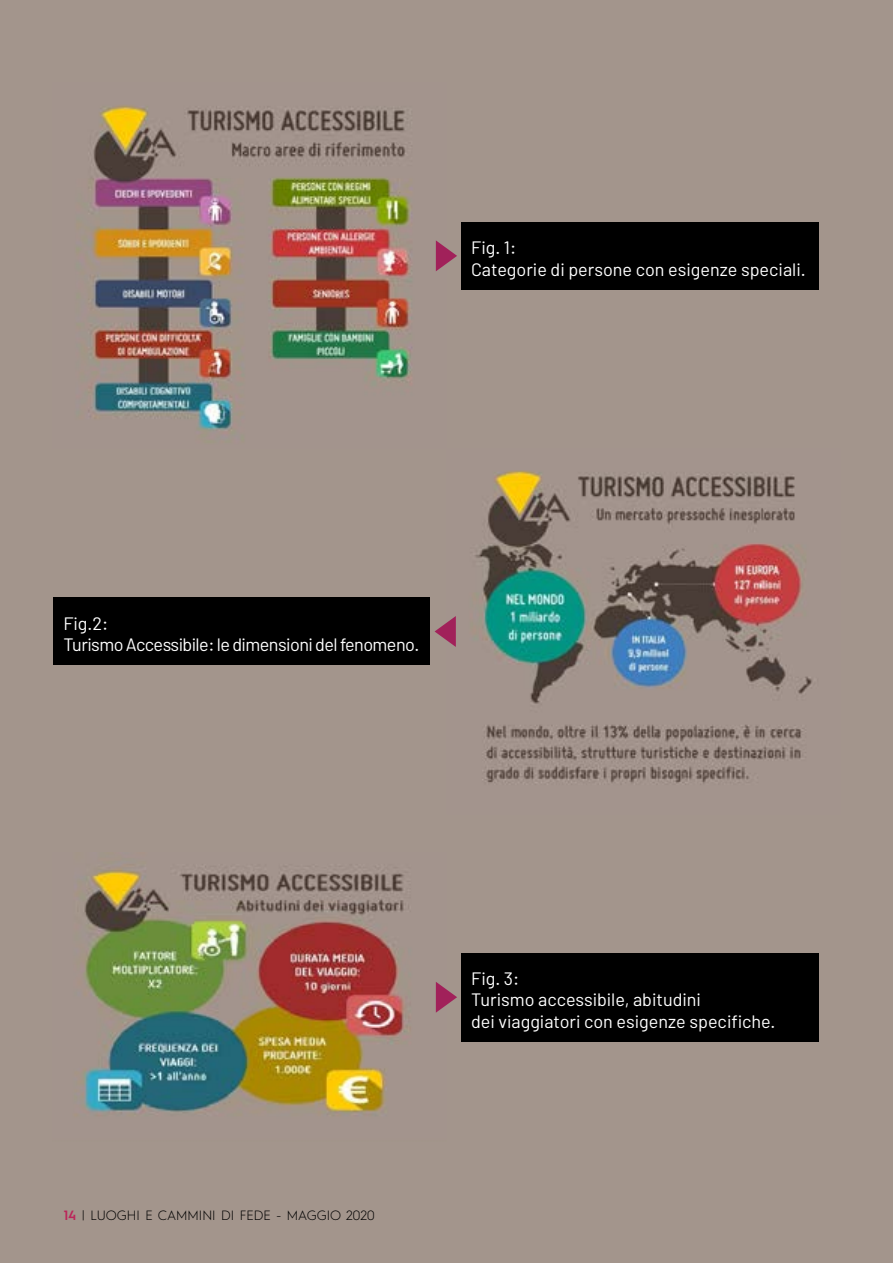
<style>
.page{position:relative;width:893px;height:1263px;background:#a3958c}
.page>*{position:absolute;margin:0;border:0;box-sizing:border-box;transform-origin:0 0}
.t1{font:18px/21.6px "Barlow";color:#fff}
.t2{font:18px/21.6px "Barlow";letter-spacing:-.03em;color:#fff}
.t3{font:300 13.5px "Hurme Geometric Sans 1";color:#000}
.s1{font-weight:600;color:#bb2459}
</style>
<div class="page">
<img style="left:77px;top:105px;width:359px;height:326px">
<img style="left:475px;top:470px;width:337px;height:315px">
<img style="left:83px;top:866px;width:353px;height:247px">
<div style="left:461px;top:222px;width:358px;height:67px;background:#000"></div>
<svg style="left:436px;top:240px;width:21px;height:31px"></svg>
<div style="left:53px;top:598px;width:376px;height:67px;background:#000"></div>
<svg style="left:435px;top:616px;width:21px;height:31px"></svg>
<div style="left:461px;top:953px;width:358px;height:89px;background:#000"></div>
<svg style="left:436px;top:982px;width:21px;height:31px"></svg>
<p class="t1" style="left:471px;top:236px;width:336px">Fig. 1:<br>Categorie di persone con esigenze speciali.</p>
<p class="t2" style="left:63px;top:612px;width:357px">Fig.2:<br>Turismo Accessibile: le dimensioni del fenomeno.</p>
<p class="t3" style="left:64px;top:1206px;width:312px"><span class="s1">14</span> | LUOGHI E CAMMINI DI FEDE - MAGGIO 2020</p>
<p class="t1" style="left:471px;top:967px;width:306px">Fig. 3:<br>Turismo accessibile, abitudini<br>dei viaggiatori con esigenze specifiche.</p>
</div>
